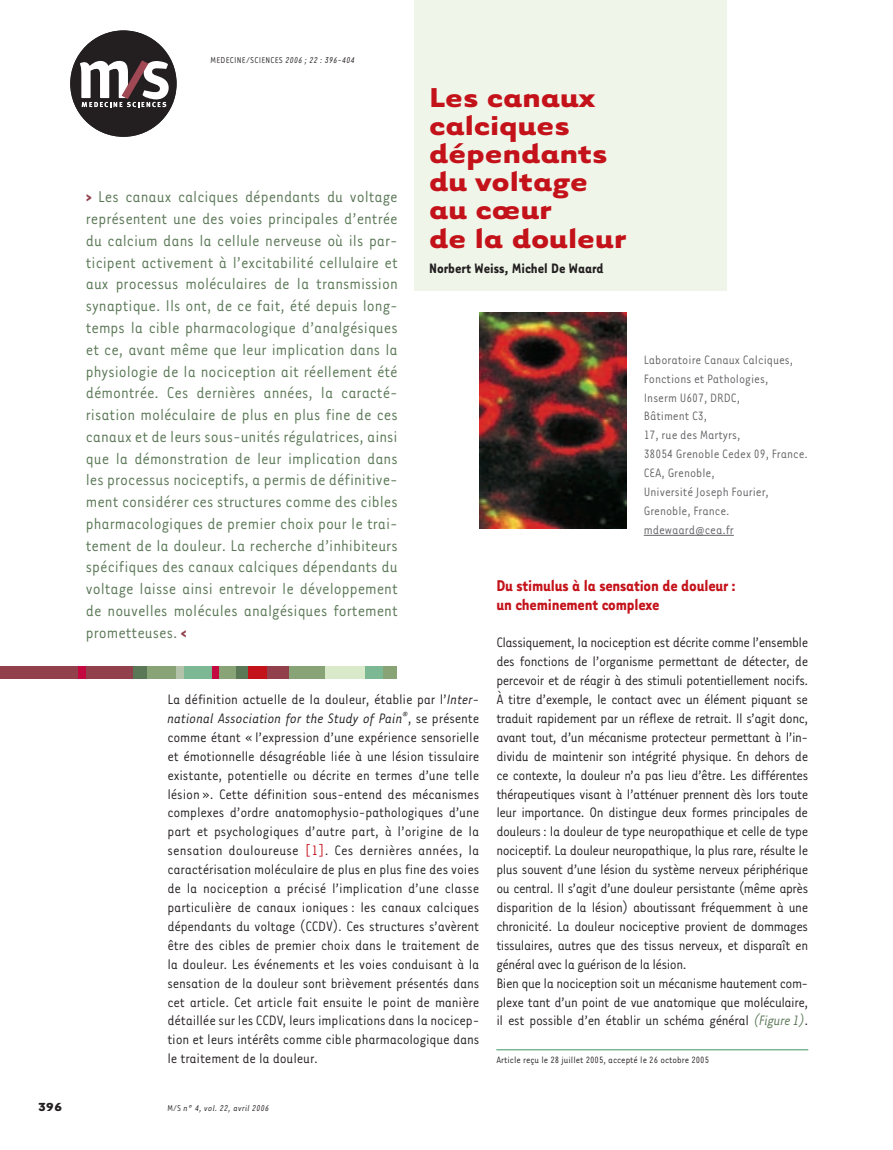
<style>
.page{position:relative;width:893px;height:1150px;background:#fff}
.page>*{position:absolute;margin:0;border:0;box-sizing:border-box;transform-origin:0 0}
.t1{font:700 31.5px/28.2px "Tarzana Wide";color:#c4121a}
.t2{font:18px/21.8px "Tarzana Narrow";color:#5a7756;text-align:justify}
.t3{font:700 18px/18.9px "Tarzana Narrow";letter-spacing:-.01em;color:#c4121a}
.t4{font:15.75px/18.9px "Tarzana Narrow";letter-spacing:-.03em;color:#231f20;text-align:justify}
.t5{font:700 15.75px "Tarzana Narrow";color:#231f20}
.t6{font:13.95px/18.9px "Tarzana Narrow";color:#636366}
.t7{font:700 13.5px "Tarzana Wide";color:#231f20}
.t8{font:10.5px "Tarzana Narrow";color:#231f20}
.t9{font:9.75px "Tarzana Narrow";letter-spacing:.025em;color:#231f20}
.t10{font:italic 9.75px "Tarzana Narrow";letter-spacing:.025em;color:#231f20}
.s1{font-style:italic}
.s2{font-weight:700;color:#91404c}
.s3{font-style:italic;color:#5a7756}
.s4{color:#c4121a}
.s5{font-style:normal}
</style>
<div class="page">
<div style="left:70px;top:30px;width:107px;height:107px;background:#231f20;border-radius:50%"></div>
<svg style="left:80px;top:61px;width:89px;height:46px"></svg>
<img style="left:479px;top:313px;width:148px;height:215px">
<div style="left:414px;top:0;width:312px;height:290px;background:#eff6e9"></div>
<div style="left:0;top:666px;width:134px;height:13px;background:#91404c"></div>
<div style="left:133px;top:666px;width:17px;height:13px;background:#5a7756"></div>
<div style="left:235px;top:666px;width:13px;height:13px;background:#5a7756"></div>
<div style="left:147px;top:666px;width:30px;height:13px;background:#88a476"></div>
<div style="left:181px;top:666px;width:32px;height:13px;background:#7db894"></div>
<div style="left:364px;top:666px;width:20px;height:13px;background:#7db894"></div>
<div style="left:217px;top:666px;width:19px;height:13px;background:#88a476"></div>
<div style="left:383px;top:666px;width:14px;height:13px;background:#88a476"></div>
<div style="left:287px;top:666px;width:38px;height:13px;background:#88a476"></div>
<div style="left:325px;top:666px;width:39px;height:13px;background:#d9eaca"></div>
<div style="left:176px;top:666px;width:7px;height:13px;background:#b3c3aa"></div>
<div style="left:78px;top:666px;width:7px;height:13px;background:#c40941"></div>
<div style="left:213px;top:666px;width:6px;height:13px;background:#c40941"></div>
<div style="left:248px;top:666px;width:27px;height:13px;background:#c4121a"></div>
<div style="left:267px;top:666px;width:21px;height:13px;background:#91404c"></div>
<hr style="left:644px;top:535px;width:90px;height:1px;background:#636366">
<hr style="left:496px;top:1049px;width:312px;height:1px;background:#7db894">
<p class="t9" style="left:211px;top:57px;width:146px">MEDECINE/SCIENCES <span class="s1">2006 ; 22 : 396-404</span></p>
<h1 class="t1" style="left:429px;top:86px;width:198px">Les canaux calciques dépendants du voltage au cœur<br>de la douleur</h1>
<p class="t5" style="left:429px;top:263px;width:176px">Norbert Weiss, Michel De Waard</p>
<p class="t2" style="left:86px;top:188px;width:313px"><span class="s2">&gt;</span> Les canaux calciques dépendants du voltage représentent une des voies principales d’entrée du calcium dans la cellule nerveuse où ils par&shy;ticipent activement à l’excitabilité cellulaire et aux processus moléculaires de la transmission synaptique. Ils ont, de ce fait, été depuis long&shy;temps la cible pharmacologique d’analgésiques et ce, avant même que leur implication dans la physiologie de la nociception ait réellement été démontrée. Ces dernières années, la caracté&shy;risation moléculaire de plus en plus fine de ces canaux et de leurs sous-unités régulatrices, ainsi que la démonstration de leur implication dans les processus nociceptifs, a permis de définitive&shy;ment considérer ces structures comme des cibles pharmacologiques de premier choix pour le trai&shy;tement de la douleur. La recherche d’inhibiteurs spécifiques des canaux calciques dépendants du voltage laisse ainsi entrevoir le développement de nouvelles molécules analgésiques fortement prometteuses. <span class="s2">&lt;</span></p>
<p class="t6" style="left:644px;top:351px;width:165px">Laboratoire Canaux Calciques,<br>Fonctions et Pathologies,<br>Inserm U607, DRDC,<br>Bâtiment C3,<br>17, rue des Martyrs,<br>38054 Grenoble Cedex 09, France.<br>CEA, Grenoble,<br>Université Joseph Fourier,<br>Grenoble, France. mdewaard@cea.fr</p>
<p class="t3" style="left:496px;top:577px;width:241px">Du stimulus à la sensation de douleur : un cheminement complexe</p>
<p class="t4" style="left:496px;top:634px;width:313px;text-align:left">Classiquement, la nociception est décrite comme l’ensemble des fonctions de l’organisme permettant de détecter, de percevoir et de réagir à des stimuli potentiellement nocifs.<br>À titre d’exemple, le contact avec un élément piquant se traduit rapidement par un réflexe de retrait. Il s’agit donc, avant tout, d’un mécanisme protecteur permettant à l’in&shy;dividu de maintenir son intégrité physique. En dehors de ce contexte, la douleur n’a pas lieu d’être. Les différentes thérapeutiques visant à l’atténuer prennent dès lors toute leur importance. On distingue deux formes principales de douleurs : la douleur de type neuropathique et celle de type nociceptif. La douleur neuropathique, la plus rare, résulte le plus souvent d’une lésion du système nerveux périphérique ou central. Il s’agit d’une douleur persistante (même après disparition de la lésion) aboutissant fréquemment à une chronicité. La douleur nociceptive provient de dommages tissulaires, autres que des tissus nerveux, et disparaît en général avec la guérison de la lésion.<br>Bien que la nociception soit un mécanisme hautement com&shy;plexe tant d’un point de vue anatomique que moléculaire, il est possible d’en établir un schéma général <span class="s3">(Figure 1)</span>.</p>
<p class="t4" style="left:167px;top:691px;width:313px">La définition actuelle de la douleur, établie par l’<span class="s1">Inter&shy;national Association for the Study of Pain</span><sup>®</sup>, se présente comme étant « l’expression d’une expérience sensorielle et émotionnelle désagréable liée à une lésion tissulaire existante, potentielle ou décrite en termes d’une telle lésion ». Cette définition sous-entend des mécanismes complexes d’ordre anatomophysio-pathologiques d’une part et psychologiques d’autre part, à l’origine de la sensation douloureuse <span class="s4">[1]</span>. Ces dernières années, la caractérisation moléculaire de plus en plus fine des voies de la nociception a précisé l’implication d’une classe particulière de canaux ioniques : les canaux calciques dépendants du voltage (CCDV). Ces structures s’avèrent être des cibles de premier choix dans le traitement de la douleur. Les événements et les voies conduisant à la sensation de la douleur sont brièvement présentés dans cet article. Cet article fait ensuite le point de manière détaillée sur les CCDV, leurs implications dans la nocicep&shy;tion et leurs intérêts comme cible pharmacologique dans le traitement de la douleur.</p>
<p class="t8" style="left:496px;top:1056px;width:214px">Article reçu le 28 juillet 2005, accepté le 26 octobre 2005</p>
<p class="t7" style="left:38px;top:1102px;width:26px">396</p>
<p class="t10" style="left:167px;top:1104px;width:103px"><span class="s5">M/S</span> n° 4, vol. 22, avril 2006</p>
</div>
